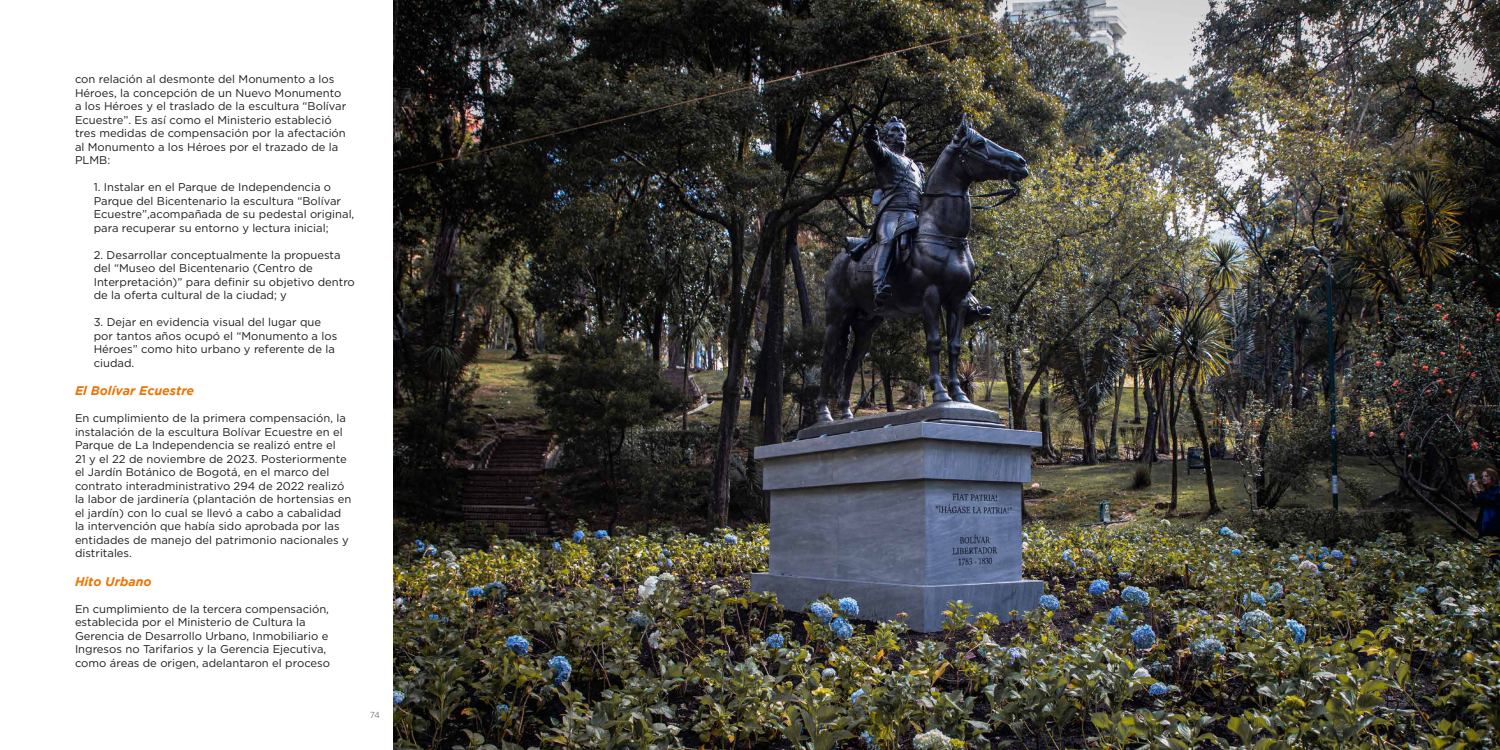
<style>
.page{position:relative;width:1500px;height:750px;background:#fff}
.page>*{position:absolute;margin:0;border:0;box-sizing:border-box;transform-origin:0 0}
.t1{font:italic 700 12.5px "Gotham";color:#eb7405}
.t2{font:11.25px/13.5px "Gotham";color:#1d1d1b}
.t3{font:8.75px "Gotham";color:#808080}
</style>
<div class="page">
<img style="left:394px;top:0;width:1106px;height:750px">
<p class="t2" style="left:75px;top:72px;width:273px">con relación al desmonte del Monumento a los Héroes, la concepción de un Nuevo Monumento a los Héroes y el traslado de la escultura “Bolívar Ecuestre”. Es así como el Ministerio estableció tres medidas de compensación por la afectación al Monumento a los Héroes por el trazado de la PLMB:</p>
<p class="t2" style="left:94px;top:180px;width:262px">1. Instalar en el Parque de Independencia o Parque del Bicentenario la escultura “Bolívar Ecuestre”,acompañada de su pedestal original, para recuperar su entorno y lectura inicial;</p>
<p class="t2" style="left:94px;top:248px;width:263px">2. Desarrollar conceptualmente la propuesta del “Museo del Bicentenario (Centro de Interpretación)” para definir su objetivo dentro de la oferta cultural de la ciudad; y</p>
<p class="t2" style="left:94px;top:315px;width:245px">3. Dejar en evidencia visual del lugar que por tantos años ocupó el “Monumento a los<br>Héroes” como hito urbano y referente de la ciudad.</p>
<p class="t1" style="left:75px;top:384px;width:121px">El Bolívar Ecuestre</p>
<p class="t2" style="left:75px;top:411px;width:278px">En cumplimiento de la primera compensación, la instalación de la escultura Bolívar Ecuestre en el Parque de La Independencia se realizó entre el<br>21 y el 22 de noviembre de 2023. Posteriormente el Jardín Botánico de Bogotá, en el marco del contrato interadministrativo 294 de 2022 realizó la labor de jardinería (plantación de hortensias en el jardín) con lo cual se llevó a cabo a cabalidad la intervención que había sido aprobada por las entidades de manejo del patrimonio nacionales y distritales.</p>
<p class="t1" style="left:75px;top:574px;width:78px">Hito Urbano</p>
<p class="t2" style="left:75px;top:602px;width:257px">En cumplimiento de la tercera compensación, establecida por el Ministerio de Cultura la Gerencia de Desarrollo Urbano, Inmobiliario e Ingresos no Tarifarios y la Gerencia Ejecutiva, como áreas de origen, adelantaron el proceso</p>
<p class="t3" style="left:370px;top:710px;width:12px">74</p>
</div>
